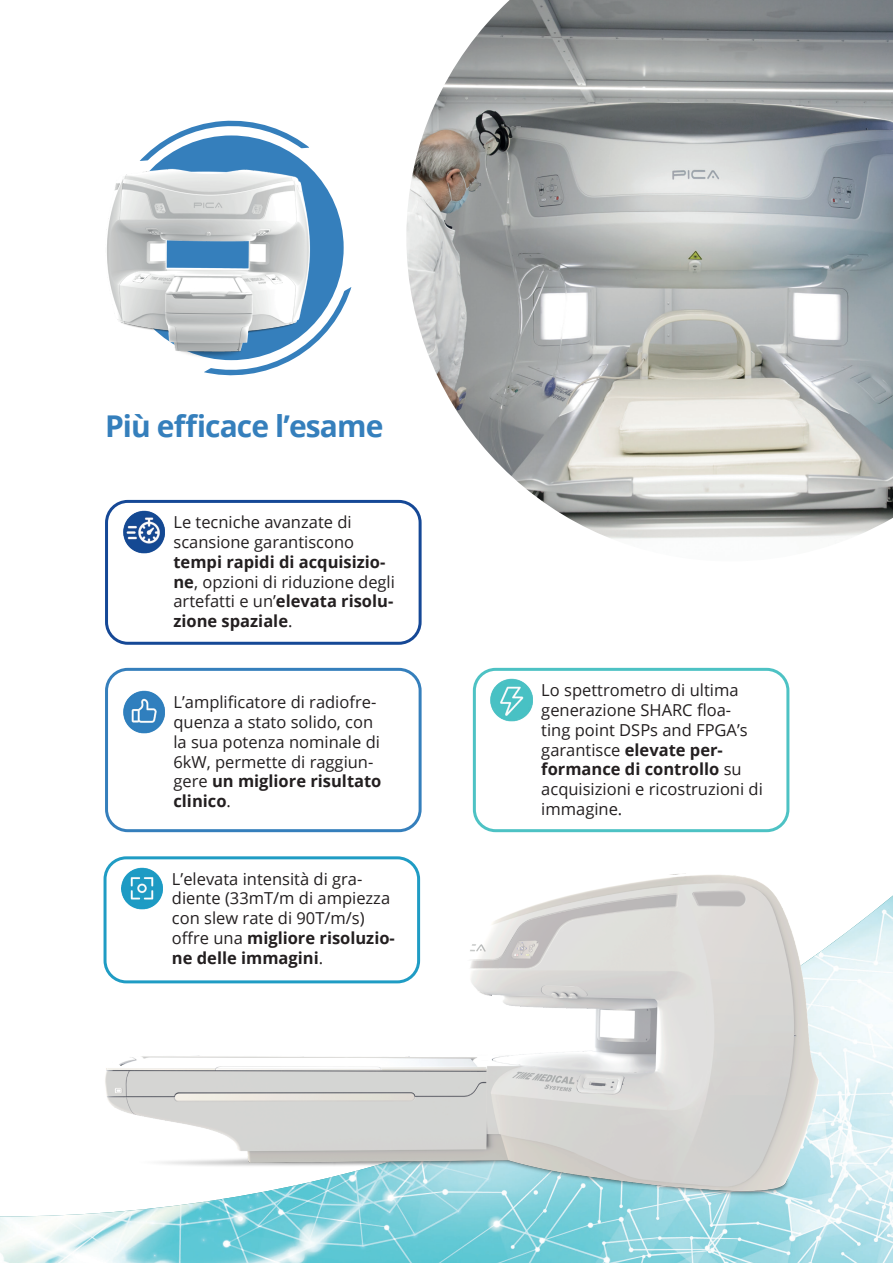
<style>
.page{position:relative;width:893px;height:1263px;background:#fff}
.page>*{position:absolute;margin:0;border:0;box-sizing:border-box;transform-origin:0 0}
.t1{font:700 30px "Open Sans";letter-spacing:-.03em;color:#357fbc}
.t2{font:16.5px/19.8px "Open Sans";color:#231f20}
.t3{font:700 16.5px/19.8px "Open Sans";color:#231f20}
.s1{font-weight:400}
.s2{font-weight:700}
</style>
<div class="page">
<img style="left:0;top:1214px;width:893px;height:49px">
<div style="left:473px;top:668px;width:316px;height:164px;border:3px solid #4dc2c4;border-radius:21px"></div>
<div style="left:105px;top:500px;width:317px;height:145px;border:3px solid #154896;border-radius:21px"></div>
<div style="left:105px;top:668px;width:317px;height:164px;border:3px solid #357fbc;border-radius:21px"></div>
<img style="left:406px;top:0;width:487px;height:561px">
<img style="left:491px;top:679px;width:41px;height:42px">
<img style="left:123px;top:511px;width:41px;height:42px">
<img style="left:123px;top:691px;width:41px;height:42px">
<img style="left:85px;top:856px;width:808px;height:372px">
<svg style="left:204px;top:280px;width:148px;height:96px"></svg>
<svg style="left:180px;top:120px;width:104px;height:12px"></svg>
<img style="left:107px;top:132px;width:223px;height:237px">
<h1 class="t1" style="left:105px;top:404px;width:280px">Più efficace l’esame</h1>
<p class="t2" style="left:173px;top:512px;width:182px">Le tecniche avanzate di scansione garantiscono</p>
<p class="t3" style="left:173px;top:551px;width:223px">tempi rapidi di acquisizio&shy;ne<span class="s1">, opzioni di riduzione degli artefatti e un’</span>elevata risolu&shy;zione spaziale<span class="s1">.</span></p>
<p class="t2" style="left:173px;top:692px;width:210px">L’amplificatore di radiofre&shy;quenza a stato solido, con la sua potenza nominale di<br>6kW, permette di raggiun&shy;gere <span class="s2">un migliore risultato clinico</span>.</p>
<p class="t2" style="left:172px;top:868px;width:224px">L’elevata intensità di gra&shy;diente (33mT/m di ampiezza con slew rate di 90T/m/s) offre una <span class="s2">migliore risoluzio&shy;ne delle immagini</span>.</p>
<p class="t2" style="left:541px;top:680px;width:223px">Lo spettrometro di ultima generazione SHARC floa&shy;ting point DSPs and FPGA’s garantisce <span class="s2">elevate per&shy;formance di controllo</span> su acquisizioni e ricostruzioni di immagine.</p>
</div>
